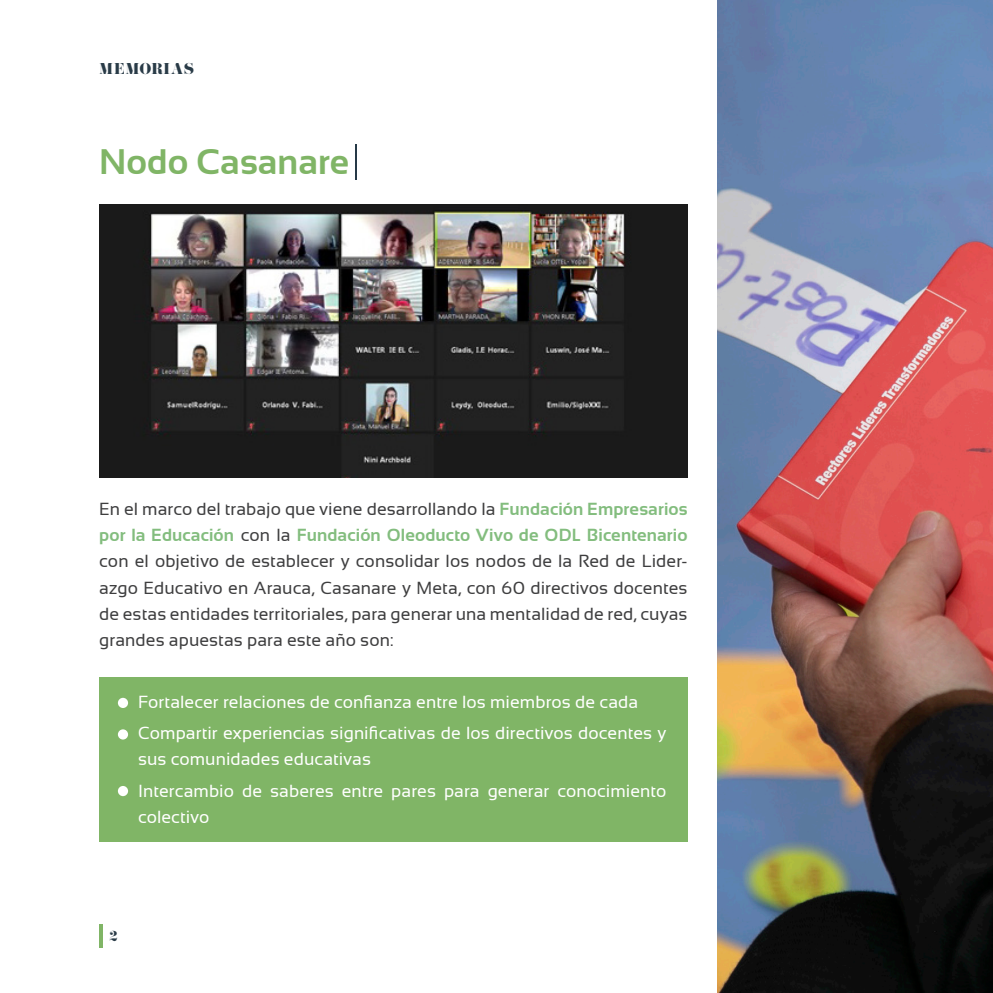
<style>
.page{position:relative;width:993px;height:993px;background:#fff}
.page>*{position:absolute;margin:0;border:0;box-sizing:border-box;transform-origin:0 0}
.Title___1{font:700 35.52px "Sansation";color:#80b566}
.Body_Text{font:17.5px/26.2px "Sansation";letter-spacing:.005em;color:#3e3e3f;text-align:justify}
.Body_Text-2{font:17.5px/26.2px "Sansation";letter-spacing:.005em;color:#fff}
.t1{font:14px "Pistilli";letter-spacing:.02em;color:#293b47}
.s1{font-weight:700;color:#83bd7e}
</style>
<div class="page">
<img style="left:717px;top:0;width:275px;height:992px">
<img style="left:99px;top:204px;width:588px;height:273px">
<hr style="left:99px;top:923px;width:4px;height:23px;background:#80b566">
<hr style="left:355px;top:144px;width:1px;height:35px;background:#263947">
<div style="left:99px;top:677px;width:588px;height:164px;background:#80b566"></div>
<div style="left:118px;top:697px;width:10px;height:10px;background:#fff;border-radius:50%"></div>
<div style="left:118px;top:729px;width:10px;height:10px;background:#fff;border-radius:50%"></div>
<div style="left:118px;top:785px;width:10px;height:10px;background:#fff;border-radius:50%"></div>
<p class="t1" style="left:99px;top:59px;width:96px">MEMORIAS</p>
<p class="Title___1" style="left:99px;top:142px;width:251px">Nodo Casanare</p>
<p class="Body_Text" style="left:99px;top:495px;width:589px">En el marco del trabajo que viene desarrollando la <span class="s1">Fundación Empresarios por la Educación</span> con la <span class="s1">Fundación Oleoducto Vivo de ODL Bicentenario </span>con el objetivo de establecer y consolidar los nodos de la Red de Lider&shy;azgo Educativo en Arauca, Casanare y Meta, con 60 directivos docentes de estas entidades territoriales, para generar una mentalidad de red, cuyas grandes apuestas para este año son:</p>
<p class="Body_Text-2" style="left:138px;top:688px;width:501px">Fortalecer relaciones de confianza entre los miembros de cada</p>
<p class="Body_Text-2" style="left:138px;top:719px;width:530px">Compartir experiencias significativas de los directivos docentes y sus comunidades educativas</p>
<p class="Body_Text-2" style="left:138px;top:777px;width:530px">Intercambio de saberes entre pares para generar conocimiento colectivo</p>
<p class="t1" style="left:109px;top:926px;width:10px">2</p>
</div>
